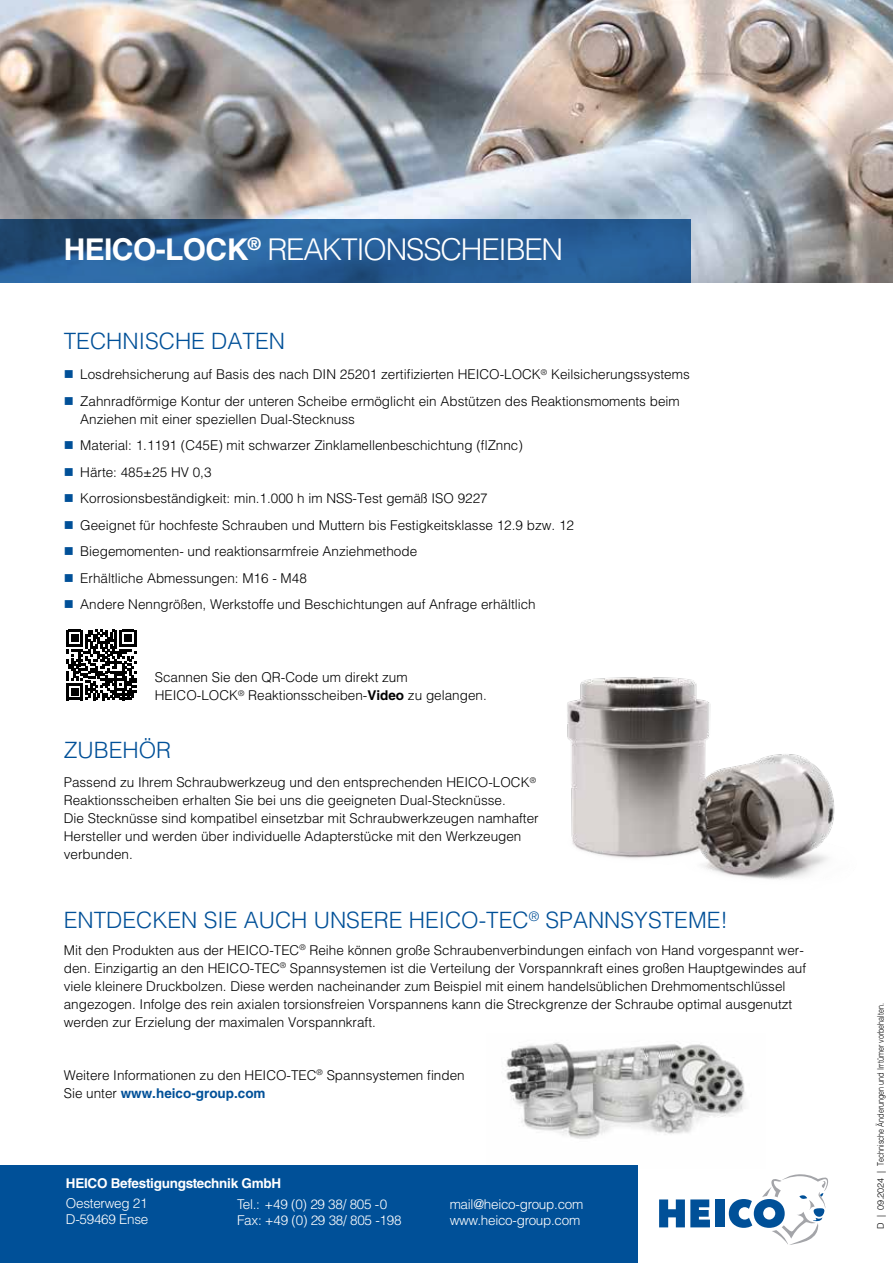
<style>
.page{position:relative;width:893px;height:1263px;background:#fff}
.page>*{position:absolute;margin:0;border:0;box-sizing:border-box;transform-origin:0 0}
.t1{font:300 30px "Helvetica LT Std";letter-spacing:-.04em;color:#fff}
.t2{font:300 22.5px "Helvetica LT Std";color:#005098}
.t3{font:300 13.5px/18px "Helvetica LT Std";color:#000}
.t4{font:300 13.5px/16.2px "Helvetica LT Std";letter-spacing:-.02em;color:#fff}
.t5{font:700 13.5px "Helvetica LT Std";letter-spacing:-.02em;color:#fff}
.t6{font:300 9px "Helvetica LT Std";color:#000}
.s1{font-weight:700}
.s2{color:#005098}
.s3{font-weight:700;color:#005098}
</style>
<div class="page">
<img style="left:506px;top:1042px;width:239px;height:97px">
<div style="left:0;top:1165px;width:638px;height:98px;background:#005098"></div>
<div style="left:715px;top:1199px;width:10px;height:28px;background:#005098"></div>
<svg style="left:659px;top:1199px;width:51px;height:28px"></svg>
<svg style="left:729px;top:1174px;width:99px;height:71px"></svg>
<img style="left:0;top:0;width:893px;height:283px">
<svg style="left:0;top:219px;width:691px;height:64px;background:#265c92"></svg>
<svg style="left:66px;top:630px;width:71px;height:70px"></svg>
<img style="left:567px;top:677px;width:268px;height:203px">
<h1 class="t1" style="left:64px;top:231px;width:501px"><span class="s1">HEICO-LOCK</span><sup>®</sup> REAKTIONSSCHEIBEN</h1>
<h2 class="t2" style="left:64px;top:326px;width:223px">TECHNISCHE DATEN</h2>
<p class="t3" style="left:64px;top:365px;width:627px"><span class="s2">■</span> Losdrehsicherung auf Basis des nach DIN 25201 zertifizierten HEICO-LOCK<sup>®</sup> Keilsicherungssystems</p>
<p class="t3" style="left:80px;top:392px;width:601px;text-indent:-16px"><span class="s2">■</span> Zahnradförmige Kontur der unteren Scheibe ermöglicht ein Abstützen des Reaktionsmoments beim<br>Anziehen mit einer speziellen Dual-Stecknuss</p>
<p class="t3" style="left:64px;top:436px;width:461px"><span class="s2">■</span> Material: 1.1191 (C45E) mit schwarzer Zinklamellenbeschichtung (flZnnc)</p>
<p class="t3" style="left:64px;top:463px;width:149px"><span class="s2">■</span> Härte: 485±25 HV 0,3</p>
<p class="t3" style="left:64px;top:489px;width:425px"><span class="s2">■</span> Korrosionsbeständigkeit: min.1.000 h im NSS-Test gemäß ISO 9227</p>
<p class="t3" style="left:64px;top:516px;width:512px"><span class="s2">■</span> Geeignet für hochfeste Schrauben und Muttern bis Festigkeitsklasse 12.9 bzw. 12</p>
<p class="t3" style="left:64px;top:542px;width:355px"><span class="s2">■</span> Biegemomenten- und reaktionsarmfreie Anziehmethode</p>
<p class="t3" style="left:64px;top:569px;width:245px"><span class="s2">■</span> Erhältliche Abmessungen: M16 - M48</p>
<p class="t3" style="left:64px;top:595px;width:473px"><span class="s2">■</span> Andere Nenngrößen, Werkstoffe und Beschichtungen auf Anfrage erhältlich</p>
<p class="t3" style="left:155px;top:668px;width:333px">Scannen Sie den QR-Code um direkt zum<br>HEICO-LOCK<sup>®</sup> Reaktionsscheiben-<span class="s1">Video</span> zu gelangen.</p>
<h2 class="t2" style="left:64px;top:736px;width:109px">ZUBEHÖR</h2>
<p class="t3" style="left:64px;top:773px;width:476px">Passend zu Ihrem Schraubwerkzeug und den entsprechenden HEICO-LOCK<sup>® </sup>Reaktionsscheiben erhalten Sie bei uns die geeigneten Dual-Stecknüsse.<br>Die Stecknüsse sind kompatibel einsetzbar mit Schraubwerkzeugen namhafter Hersteller und werden über individuelle Adapterstücke mit den Werkzeugen verbunden.</p>
<h2 class="t2" style="left:64px;top:906px;width:666px">ENTDECKEN SIE AUCH UNSERE HEICO-TEC<sup>®</sup> SPANNSYSTEME!</h2>
<p class="t3" style="left:64px;top:941px;width:744px">Mit den Produkten aus der HEICO-TEC<sup>®</sup> Reihe können große Schraubenverbindungen einfach von Hand vorgespannt wer&shy;den. Einzigartig an den HEICO-TEC<sup>®</sup> Spannsystemen ist die Verteilung der Vorspannkraft eines großen Hauptgewindes auf viele kleinere Druckbolzen. Diese werden nacheinander zum Beispiel mit einem handelsüblichen Drehmomentschlüssel angezogen. Infolge des rein axialen torsionsfreien Vorspannens kann die Streckgrenze der Schraube optimal ausgenutzt werden zur Erzielung der maximalen Vorspannkraft.</p>
<p class="t3" style="left:64px;top:1065px;width:402px">Weitere Informationen zu den HEICO-TEC<sup>®</sup> Spannsystemen finden<br>Sie unter <span class="s3">www.heico-group.com</span></p>
<p class="t5" style="left:66px;top:1175px;width:217px">HEICO Befestigungstechnik GmbH</p>
<p class="t4" style="left:66px;top:1195px;width:84px">Oesterweg 21<br>D-59469 Ense</p>
<p class="t4" style="left:450px;top:1196px;width:135px">mail@heico-group.com www.heico-group.com</p>
<p class="t4" style="left:237px;top:1196px;width:166px">Tel.: +49 (0) 29 38/ 805 -0<br>Fax: +49 (0) 29 38/ 805 -198</p>
<p class="t6" style="left:875px;top:1229px;width:227px;rotate:-90deg">D | 09.2024 | Technische Änderungen und Irrtümer vorbehalten.</p>
</div>
